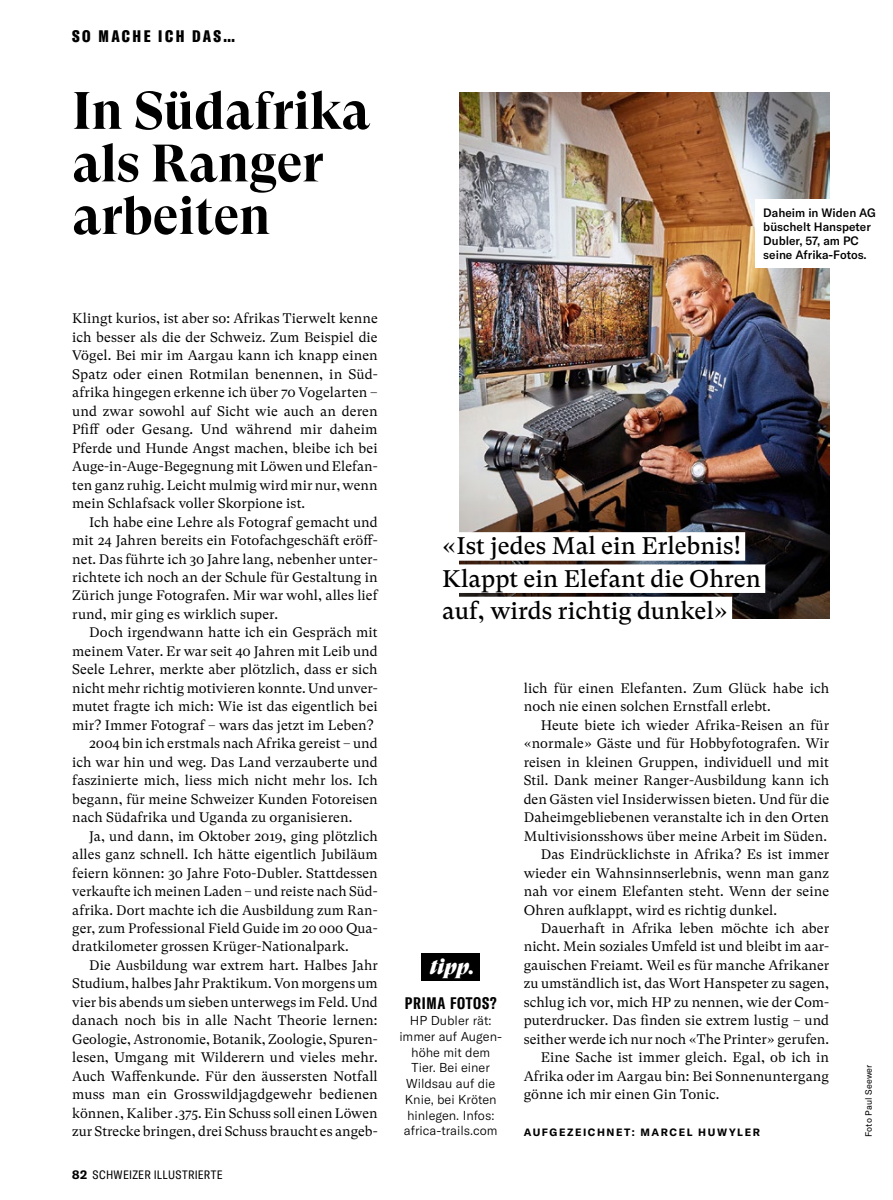
<style>
.page{position:relative;width:893px;height:1200px;background:#fff}
.page>*{position:absolute;margin:0;border:0;box-sizing:border-box;transform-origin:0 0}
._205_Tit_GTSuperDis{font:700 52.5px/52.5px "GT Super Display";color:#000}
._705_Quote_GTSupText{font:24px "GT Super Text";color:#000}
._100_Vorzeile_GTSupD{font:italic 21px "GT Super Display Super";color:#fff}
._105_Rubriktitel_GTA{font:900 extra-condensed 16.5px "GT America";letter-spacing:.15em;color:#000}
._900_Box_Tit_GTAmCom{font:700 extra-condensed 16.5px "GT America";letter-spacing:.05em;color:#000}
._500_LT_GTSupText_BS{font:13.8px/18.5px "GT Super Text";letter-spacing:.005em;color:#000;text-align:justify}
._901_Box_Txt_GTAm_FS{font:300 12.75px/15.8px "GT America";color:#000;text-align:center}
._800_Legi_GTAm_Med_x{font:500 12px/14.2px "GT America";color:#000}
.t1{font:condensed 12px "GT America";letter-spacing:.025em;color:#000}
._901_Box_Txt_GTAm_FS-2{font:700 10.5px "GT America";letter-spacing:.15em;color:#000}
._400_Fotobyline_GTAm{font:9px "GT America";letter-spacing:.015em;color:#000}
.s1{font-weight:700;font-stretch:normal}
</style>
<div class="page">
<img style="left:459px;top:92px;width:370px;height:526px">
<div style="left:421px;top:952px;width:59px;height:28px;background:#000"></div>
<div style="left:438px;top:532px;width:307px;height:28px;background:#fff"></div>
<div style="left:438px;top:564px;width:327px;height:29px;background:#fff"></div>
<div style="left:438px;top:596px;width:294px;height:29px;background:#fff"></div>
<div style="left:755px;top:199px;width:134px;height:69px;background:#fff"></div>
<p class="_105_Rubriktitel_GTA" style="left:72px;top:26px;width:164px">SO MACHE ICH DAS…</p>
<p class="_205_Tit_GTSuperDis" style="left:72px;top:85px;width:300px">In Südafrika als Ranger arbeiten</p>
<p class="_500_LT_GTSupText_BS" style="left:72px;top:309px;width:307px">Klingt kurios, ist aber so: Afrikas Tierwelt kenne ich besser als die der Schweiz. Zum Beispiel die Vögel. Bei mir im Aargau kann ich knapp einen Spatz oder einen Rotmilan benennen, in Süd&shy;afrika hingegen erkenne ich über 70 Vogelarten – und zwar sowohl auf Sicht wie auch an deren Pfiff oder Gesang. Und während mir daheim Pferde und Hunde Angst machen, bleibe ich bei Auge-in-Auge-Begegnung mit Löwen und Elefan&shy;ten ganz ruhig. Leicht mulmig wird mir nur, wenn mein Schlafsack voller Skorpione ist.</p>
<p class="_500_LT_GTSupText_BS" style="left:72px;top:512px;width:307px;text-indent:17px">Ich habe eine Lehre als Fotograf gemacht und mit 24 Jahren bereits ein Fotofachgeschäft eröff&shy;net. Das führte ich 30 Jahre lang, nebenher unter&shy;richtete ich noch an der Schule für Gestaltung in Zürich junge Fotografen. Mir war wohl, alles lief rund, mir ging es wirklich super.</p>
<p class="_500_LT_GTSupText_BS" style="left:72px;top:623px;width:307px;text-indent:17px">Doch irgendwann hatte ich ein Gespräch mit meinem Vater. Er war seit 40 Jahren mit Leib und Seele Lehrer, merkte aber plötzlich, dass er sich nicht mehr richtig motivieren konnte. Und unver&shy;mutet fragte ich mich: Wie ist das eigentlich bei mir? Immer Fotograf – wars das jetzt im Leben?</p>
<p class="_500_LT_GTSupText_BS" style="left:72px;top:734px;width:307px;text-indent:17px">2004 bin ich erstmals nach Afrika gereist – und ich war hin und weg. Das Land verzauberte und faszinierte mich, liess mich nicht mehr los. Ich begann, für meine Schweizer Kunden Fotoreisen nach Südafrika und Uganda zu organisieren.</p>
<p class="_500_LT_GTSupText_BS" style="left:72px;top:826px;width:307px;text-indent:17px">Ja, und dann, im Oktober 2019, ging plötzlich alles ganz schnell. Ich hätte eigentlich Jubiläum feiern können: 30 Jahre Foto-Dubler. Stattdessen verkaufte ich meinen Laden – und reiste nach Süd&shy;afrika. Dort machte ich die Ausbildung zum Ran&shy;ger, zum Professional Field Guide im 20 000 Qua&shy;dratkilometer grossen Krüger-Nationalpark.</p>
<p class="_500_LT_GTSupText_BS" style="left:72px;top:955px;width:307px;text-indent:17px">Die Ausbildung war extrem hart. Halbes Jahr Studium, halbes Jahr Praktikum. Von morgens um vier bis abends um sieben unterwegs im Feld. Und danach noch bis in alle Nacht Theorie lernen:<br>Geologie, Astronomie, Botanik, Zoologie, Spuren&shy;lesen, Umgang mit Wilderern und vieles mehr.<br>Auch Waffenkunde. Für den äussersten Notfall muss man ein Grosswildjagdgewehr bedienen können, Kaliber .375. Ein Schuss soll einen Löwen zur Strecke bringen, drei Schuss braucht es angeb-</p>
<p class="t1" style="left:72px;top:1167px;width:152px"><span class="s1">82</span> SCHWEIZER ILLUSTRIERTE</p>
<p class="_800_Legi_GTAm_Med_x" style="left:763px;top:205px;width:114px">Daheim in Widen AG büschelt Hanspeter<br>Dubler, 57, am PC seine Afrika-Fotos.</p>
<p class="_705_Quote_GTSupText" style="left:442px;top:532px;width:300px">«Ist jedes Mal ein Erlebnis!</p>
<p class="_705_Quote_GTSupText" style="left:442px;top:564px;width:320px">Klappt ein Elefant die Ohren</p>
<p class="_705_Quote_GTSupText" style="left:442px;top:596px;width:287px">auf, wirds richtig dunkel»</p>
<p class="_100_Vorzeile_GTSupD" style="left:430px;top:954px;width:47px">tipp.</p>
<p class="_900_Box_Tit_GTAmCom" style="left:405px;top:993px;width:93px">PRIMA FOTOS?</p>
<p class="_901_Box_Txt_GTAm_FS" style="left:399px;top:1012px;width:104px">HP Dubler rät: immer auf Augen&shy;höhe mit dem<br>Tier. Bei einer<br>Wildsau auf die<br>Knie, bei Kröten hinlegen. Infos: africa-trails.com</p>
<p class="_500_LT_GTSupText_BS" style="left:524px;top:678px;width:307px">lich für einen Elefanten. Zum Glück habe ich noch nie einen solchen Ernstfall erlebt.</p>
<p class="_500_LT_GTSupText_BS" style="left:524px;top:715px;width:307px;text-indent:17px">Heute biete ich wieder Afrika-Reisen an für «normale» Gäste und für Hobbyfotografen. Wir reisen in kleinen Gruppen, individuell und mit Stil. Dank meiner Ranger-Ausbildung kann ich den Gästen viel Insiderwissen bieten. Und für die Daheimgebliebenen veranstalte ich in den Orten Multivisionsshows über meine Arbeit im Süden.</p>
<p class="_500_LT_GTSupText_BS" style="left:524px;top:844px;width:307px;text-indent:17px">Das Eindrücklichste in Afrika? Es ist immer wieder ein Wahnsinnserlebnis, wenn man ganz nah vor einem Elefanten steht. Wenn der seine Ohren aufklappt, wird es richtig dunkel.</p>
<p class="_500_LT_GTSupText_BS" style="left:524px;top:918px;width:307px;text-indent:17px">Dauerhaft in Afrika leben möchte ich aber nicht. Mein soziales Umfeld ist und bleibt im aar&shy;gauischen Freiamt. Weil es für manche Afrikaner zu umständlich ist, das Wort Hanspeter zu sagen, schlug ich vor, mich HP zu nennen, wie der Com&shy;puterdrucker. Das finden sie extrem lustig – und seither werde ich nur noch «The Printer» gerufen.</p>
<p class="_500_LT_GTSupText_BS" style="left:524px;top:1048px;width:307px;text-indent:17px">Eine Sache ist immer gleich. Egal, ob ich in Afrika oder im Aargau bin: Bei Sonnenuntergang gönne ich mir einen Gin Tonic.</p>
<p class="_901_Box_Txt_GTAm_FS-2" style="left:524px;top:1125px;width:238px">AUFGEZEICHNET: MARCEL HUWYLER</p>
<p class="_400_Fotobyline_GTAm" style="left:863px;top:1136px;width:74px;rotate:-90deg">Foto Paul Seewer</p>
</div>
